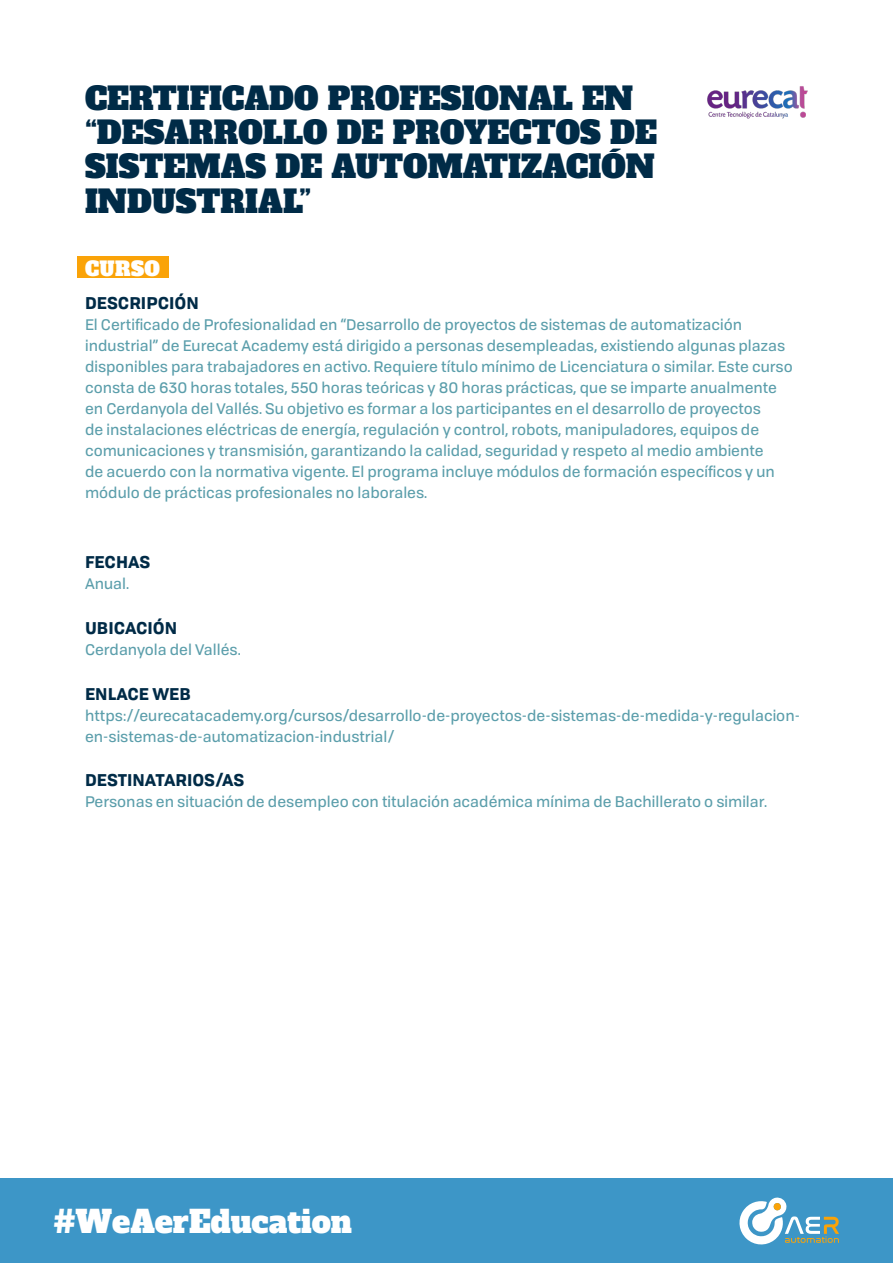
<style>
.page{position:relative;width:893px;height:1263px;background:#fff}
.page>*{position:absolute;margin:0;border:0;box-sizing:border-box;transform-origin:0 0}
.t1{font:30.75px/34.3px "Alfa Slab One";color:#002b47}
.t2{font:30.45px "Alfa Slab One";color:#fff}
.t3{font:19.5px "Alfa Slab One";letter-spacing:.02em;color:#fff}
.t4{font:700 16.5px "Tofino";color:#002b47}
.t5{font:15px/21px "Tofino";color:#5b9eab}
</style>
<div class="page">
<div style="left:0;top:1179px;width:893px;height:84px;background:#3d96c7"></div>
<svg style="left:739px;top:1197px;width:100px;height:48px"></svg>
<img style="left:707px;top:86px;width:101px;height:33px">
<div style="left:78px;top:257px;width:91px;height:21px;background:#faa308"></div>
<p class="t1" style="left:85px;top:78px;width:573px">CERTIFICADO PROFESIONAL EN “DESARROLLO DE PROYECTOS DE<br>SISTEMAS DE AUTOMATIZACIÓN<br>INDUSTRIAL”</p>
<p class="t3" style="left:85px;top:252px;width:77px">CURSO</p>
<p class="t4" style="left:85px;top:289px;width:115px">DESCRIPCIÓN</p>
<p class="t5" style="left:85px;top:313px;width:709px">El Certificado de Profesionalidad en “Desarrollo de proyectos de sistemas de automatización industrial” de Eurecat Academy está dirigido a personas desempleadas, existiendo algunas plazas disponibles para trabajadores en activo. Requiere título mínimo de Licenciatura o similar. Este curso consta de 630 horas totales, 550 horas teóricas y 80 horas prácticas, que se imparte anualmente en Cerdanyola del Vallés. Su objetivo es formar a los participantes en el desarrollo de proyectos<br>de instalaciones eléctricas de energía, regulación y control, robots, manipuladores, equipos de comunicaciones y transmisión, garantizando la calidad, seguridad y respeto al medio ambiente<br>de acuerdo con la normativa vigente. El programa incluye módulos de formación específicos y un módulo de prácticas profesionales no laborales.</p>
<p class="t4" style="left:85px;top:549px;width:67px">FECHAS</p>
<p class="t5" style="left:85px;top:572px;width:46px">Anual.</p>
<p class="t4" style="left:85px;top:615px;width:94px">UBICACIÓN</p>
<p class="t5" style="left:85px;top:638px;width:157px">Cerdanyola del Vallés.</p>
<p class="t4" style="left:85px;top:681px;width:107px">ENLACE WEB</p>
<p class="t5" style="left:85px;top:704px;width:716px">https://eurecatacademy.org/cursos/desarrollo-de-proyectos-de-sistemas-de-medida-y-regulacion&shy;en-sistemas-de-automatizacion-industrial/</p>
<p class="t4" style="left:85px;top:766px;width:161px">DESTINATARIOS/AS</p>
<p class="t5" style="left:85px;top:790px;width:684px">Personas en situación de desempleo con titulación académica mínima de Bachillerato o similar.</p>
<h2 class="t2" style="left:53px;top:1195px;width:300px">#WeAerEducation</h2>
</div>
